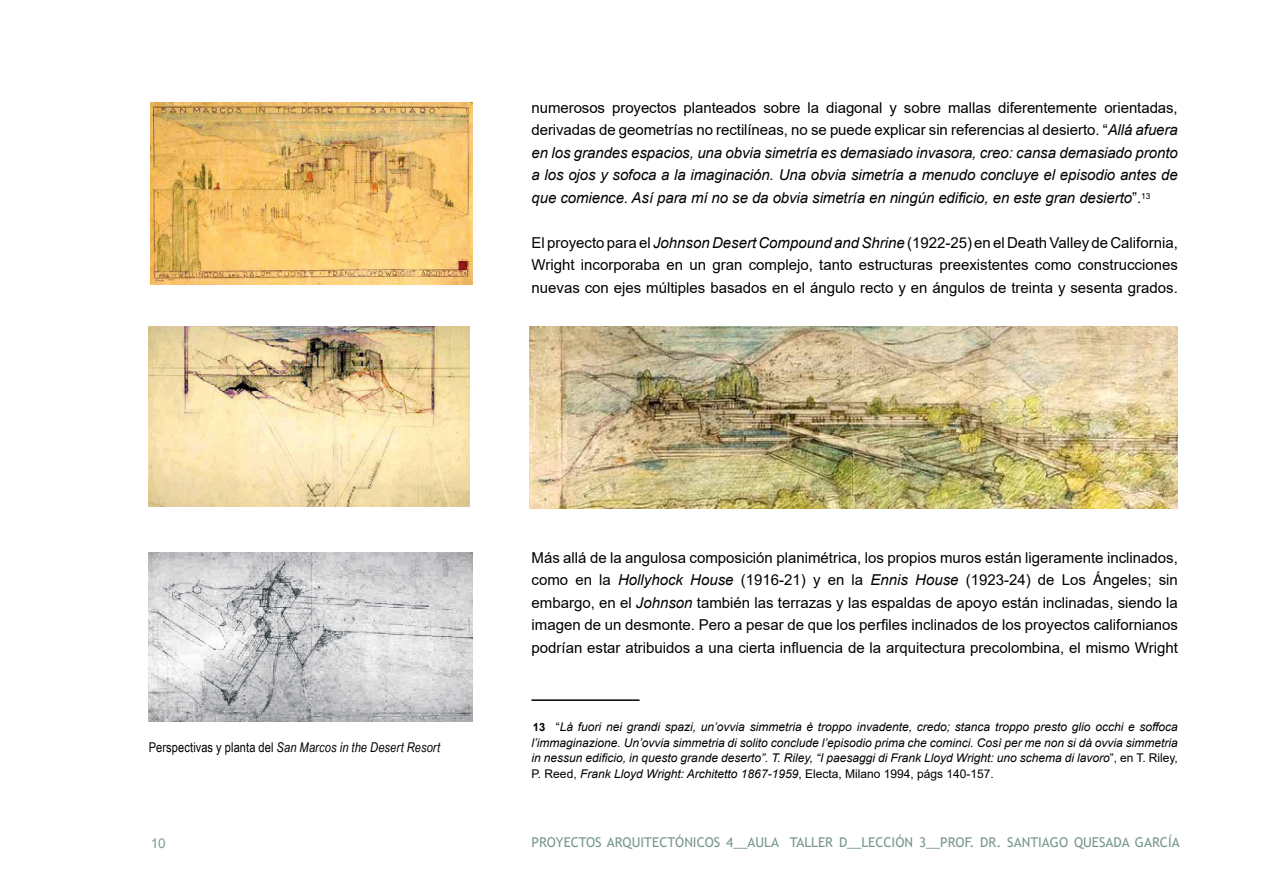
<style>
.page{position:relative;width:1263px;height:893px;background:#fff}
.page>*{position:absolute;margin:0;border:0;box-sizing:border-box;transform-origin:0 0}
.t1{font:15px/22.5px "Arial";color:#000;text-align:justify}
.t2{font:italic 15px/22.5px "Arial";letter-spacing:-.005em;color:#000;text-align:justify}
.t3{font:13.5px "Trebuchet MS";color:#78988b}
.t4{font:italic 13.5px "Arial Narrow";letter-spacing:.01em;color:#000}
.t5{font:13.5px "Arial";color:#79998d}
.t6{font:italic 12px/15.8px "Arial";color:#000;text-align:justify}
.s1{font-style:normal}
.s2{font-style:italic}
.s3{font-weight:700;font-style:normal;font-size:11.25px}
</style>
<div class="page">
<hr style="left:531px;top:699px;width:108px;height:2px;background:#000">
<img style="left:149px;top:552px;width:323px;height:169px">
<img style="left:530px;top:326px;width:648px;height:183px">
<img style="left:151px;top:102px;width:321px;height:183px">
<img style="left:149px;top:326px;width:320px;height:180px">
<p class="t2" style="left:531px;top:97px;width:648px"><span class="s1">numerosos proyectos planteados sobre la diagonal y sobre mallas diferentemente orientadas, derivadas de geometrías no rectilíneas, no se puede explicar sin referencias al desierto. “</span>Allá afuera en los grandes espacios, una obvia simetría es demasiado invasora, creo: cansa demasiado pronto a los ojos y sofoca a la imaginación. Una obvia simetría a menudo concluye el episodio antes de que comience. Así para mí no se da obvia simetría en ningún edificio, en este gran desierto<span class="s1">”.</span><sup>13</sup></p>
<p class="t1" style="left:531px;top:231px;width:648px">El proyecto para el <span class="s2">Johnson Desert Compound and Shrine</span> (1922-25) en el Death Valley de California, Wright incorporaba en un gran complejo, tanto estructuras preexistentes como construcciones nuevas con ejes múltiples basados en el ángulo recto y en ángulos de treinta y sesenta grados.</p>
<p class="t4" style="left:149px;top:737px;width:293px"><span class="s1">Perspectivas y planta del</span> San Marcos in the Desert Resort</p>
<p class="t1" style="left:531px;top:546px;width:648px">Más allá de la angulosa composición planimétrica, los propios muros están ligeramente inclinados, como en la <span class="s2">Hollyhock House</span> (1916-21) y en la <span class="s2">Ennis House</span> (1923-24) de Los Ángeles; sin embargo, en el <span class="s2">Johnson</span> también las terrazas y las espaldas de apoyo están inclinadas, siendo la imagen de un desmonte. Pero a pesar de que los perfiles inclinados de los proyectos californianos podrían estar atribuidos a una cierta influencia de la arquitectura precolombina, el mismo Wright</p>
<p class="t6" style="left:531px;top:719px;width:648px"><span class="s3">13</span> <span class="s1">“</span>Là fuori nei grandi spazi, un’ovvia simmetria è troppo invadente, credo; stanca troppo presto glio occhi e soffoca l’immaginazione. Un’ovvia simmetria di solito conclude l’episodio prima che cominci. Così per me non si dà ovvia simmetria in nessun edificio, in questo grande deserto”. T. Riley, “I paesaggi di Frank Lloyd Wright: uno schema di lavoro<span class="s1">”, en T. Riley, P. Reed,</span> Frank Lloyd Wright: Architetto 1867-1959<span class="s1">, Electa, Milano 1994, págs 140-157.</span></p>
<p class="t5" style="left:151px;top:834px;width:17px">10</p>
<p class="t3" style="left:531px;top:833px;width:650px">PROYECTOS ARQUITECTÓNICOS 4__AULA TALLER D__LECCIÓN 3__PROF. DR. SANTIAGO QUESADA GARCÍA</p>
</div>
